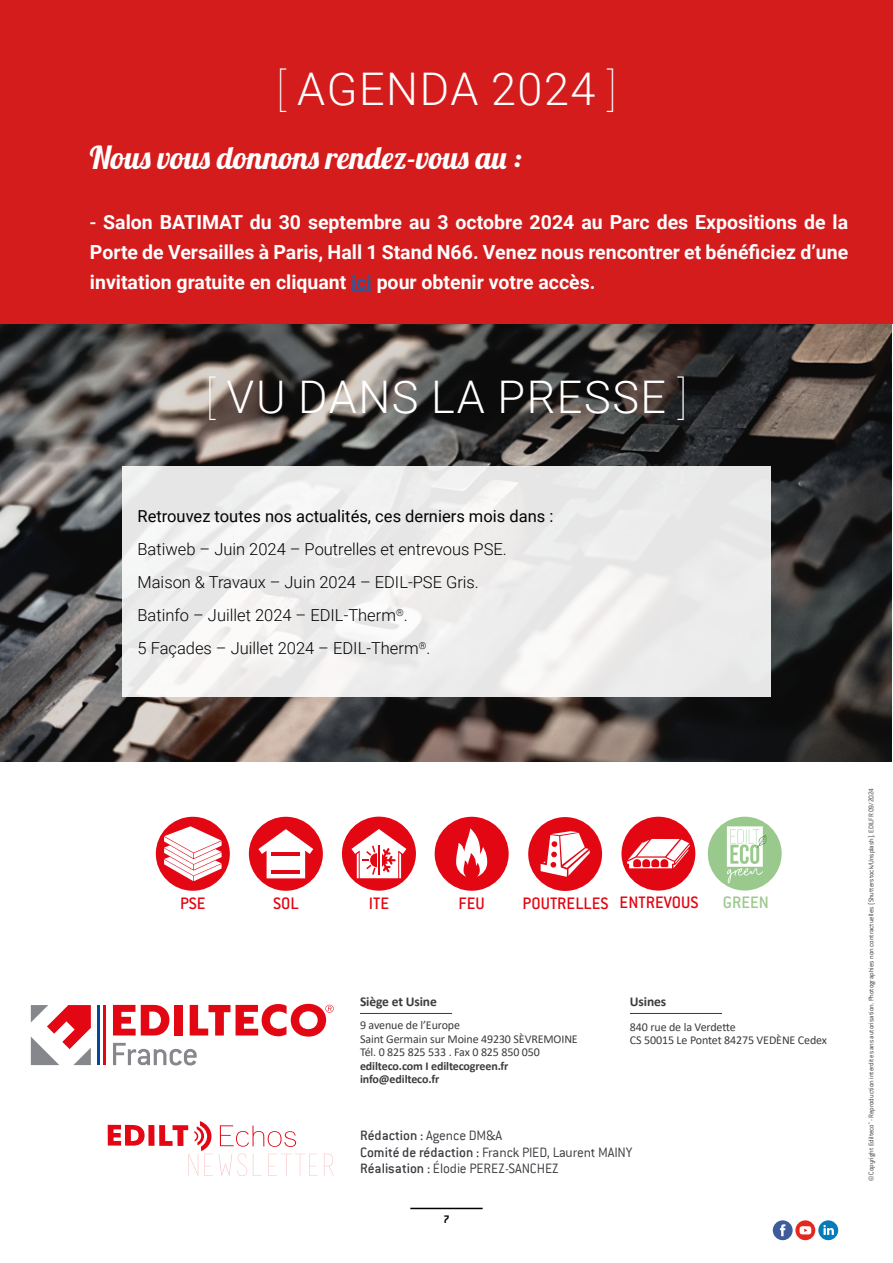
<style>
.page{position:relative;width:893px;height:1263px;background:#fff}
.page>*{position:absolute;margin:0;border:0;box-sizing:border-box;transform-origin:0 0}
.t1{font:300 45px "Roboto";letter-spacing:.035em;color:#fff}
.t2{font:31.5px "Lobster 1.4";color:#fff}
.t3{font:700 19.5px/30px "Roboto";color:#fff;text-align:justify}
.t4{font:500 18.15px "Conduit ITC";color:#e30613}
.t5{font:500 18.15px "Conduit ITC";color:#9ac98d}
.t6{font:300 16.5px/33px "Roboto";color:#020203}
.t7{font:16.5px "Roboto";color:#020203}
.t8{font:300 15px/16.5px "Conduit ITC";color:#3c3d42}
.t9{font:700 13.5px "Calibri";letter-spacing:-.01em;color:#3c3c3b}
.t10{font:12px/13.5px "Calibri";letter-spacing:-.01em;color:#3c3c3b}
.t11{font:700 12px/13.5px "Calibri";letter-spacing:-.01em;color:#3c3c3b}
.t12{font:700 12px "Conduit ITC";color:#000}
.t13{font:300 7.5px "Conduit ITC";color:#3c3d42}
.s1{font-weight:100}
.s2{font-weight:500}
.s3{color:#275b9b}
</style>
<div class="page">
<hr style="left:410px;top:1208px;width:73px;height:1px;background:#000">
<img style="left:0;top:323px;width:891px;height:438px">
<div style="left:0;top:0;width:893px;height:323px;background:#d41c1c"></div>
<svg style="left:108px;top:1121px;width:226px;height:55px"></svg>
<svg style="left:351px;top:290px;width:21px;height:1px"></svg>
<svg style="left:31px;top:1005px;width:60px;height:60px"></svg>
<svg style="left:113px;top:1043px;width:84px;height:22px"></svg>
<svg style="left:113px;top:1005px;width:56px;height:30px"></svg>
<div style="left:174px;top:1005px;width:9px;height:30px;background:#e30613"></div>
<svg style="left:190px;top:1005px;width:40px;height:30px"></svg>
<svg style="left:236px;top:1004px;width:98px;height:32px"></svg>
<hr style="left:97px;top:1005px;width:3px;height:60px;background:#00489a">
<hr style="left:103px;top:1005px;width:3px;height:60px;background:#e30613">
<hr style="left:360px;top:1013px;width:92px;height:1px;background:#3c3c3b">
<hr style="left:630px;top:1013px;width:92px;height:1px;background:#3c3c3b">
<div style="left:122px;top:467px;width:649px;height:230px;background:linear-gradient(to right,#f0f0f0,#ebeaea)"></div>
<div style="left:818px;top:1220px;width:20px;height:20px;background:#067bba;border-radius:50%"></div>
<svg style="left:823px;top:1225px;width:11px;height:10px"></svg>
<svg style="left:621px;top:817px;width:74px;height:73px"></svg>
<svg style="left:528px;top:817px;width:74px;height:74px"></svg>
<svg style="left:435px;top:817px;width:74px;height:74px"></svg>
<svg style="left:342px;top:817px;width:74px;height:74px"></svg>
<svg style="left:249px;top:817px;width:74px;height:74px"></svg>
<hr style="left:272px;top:870px;width:28px;height:3px;background:#e30613">
<svg style="left:156px;top:817px;width:74px;height:74px"></svg>
<div style="left:708px;top:817px;width:74px;height:73px;background:#9ac98d;border-radius:50%"></div>
<svg style="left:727px;top:826px;width:40px;height:57px"></svg>
<div style="left:773px;top:1220px;width:20px;height:20px;background:#3e5b9b;border-radius:50%"></div>
<svg style="left:780px;top:1224px;width:5px;height:12px"></svg>
<svg style="left:795px;top:1220px;width:20px;height:20px"></svg>
<svg style="left:800px;top:1226px;width:11px;height:8px"></svg>
<h1 class="t1" style="left:276px;top:57px;width:342px"><span class="s1">[</span> AGENDA 2024 <span class="s1">]</span></h1>
<h2 class="t2" style="left:90px;top:137px;width:434px">Nous vous donnons rendez-vous au :</h2>
<p class="t3" style="left:90px;top:206px;width:760px"><span class="s2">-</span> Salon BATIMAT du 30 septembre au 3 octobre 2024 au Parc des Expositions de la Porte de Versailles à Paris, Hall 1 Stand N66. Venez nous rencontrer et bénéficiez d’une invitation gratuite en cliquant <span class="s3">ici</span> pour obtenir votre accès.</p>
<h1 class="t1" style="left:205px;top:365px;width:483px"><span class="s1">[</span> VU DANS LA PRESSE <span class="s1">]</span></h1>
<p class="t7" style="left:138px;top:505px;width:417px">Retrouvez toutes nos actualités, ces derniers mois dans :</p>
<p class="t6" style="left:138px;top:532px;width:371px">Batiweb – Juin 2024 – Poutrelles et entrevous PSE.<br>Maison &amp; Travaux – Juin 2024 – EDIL-PSE Gris.<br>Batinfo – Juillet 2024 – EDIL-Therm<sup>®</sup>.<br>5 Façades – Juillet 2024 – EDIL-Therm<sup>®</sup>.</p>
<p class="t4" style="left:180px;top:893px;width:27px">PSE</p>
<p class="t4" style="left:273px;top:893px;width:27px">SOL</p>
<p class="t4" style="left:369px;top:893px;width:22px">ITE</p>
<p class="t4" style="left:458px;top:893px;width:28px">FEU</p>
<p class="t4" style="left:523px;top:893px;width:177px">POUTRELLES ENTREVOUS</p>
<p class="t5" style="left:723px;top:892px;width:48px">GREEN</p>
<p class="t9" style="left:360px;top:992px;width:78px">Siège et Usine</p>
<p class="t9" style="left:630px;top:992px;width:38px">Usines</p>
<p class="t10" style="left:630px;top:1020px;width:199px">840 rue de la Verdette<br>CS 50015 Le Pontet 84275 VEDÈNE Cedex</p>
<p class="t10" style="left:360px;top:1018px;width:219px">9 avenue de l’Europe<br>Saint Germain sur Moine 49230 SÈVREMOINE<br>Tél. 0 825 825 533 . Fax 0 825 850 050</p>
<p class="t11" style="left:360px;top:1059px;width:150px">edilteco.com I ediltecogreen.fr info@edilteco.fr</p>
<p class="t8" style="left:360px;top:1127px;width:274px"><span class="s2">Rédaction :</span> Agence DM&amp;A<br><span class="s2">Comité de rédaction :</span> Franck PIED, Laurent MAINY<br><span class="s2">Réalisation :</span> Élodie PEREZ-SANCHEZ</p>
<p class="t12" style="left:443px;top:1212px;width:8px">7</p>
<p class="t13" style="left:867px;top:1181px;width:395px;rotate:-90deg">© Copyright Edilteco<sup>®</sup> - Reproduction interdite sans autorisation. Photographies non contractuelles (Shutterstock/Unsplash). EDILFR 09/2024</p>
</div>
